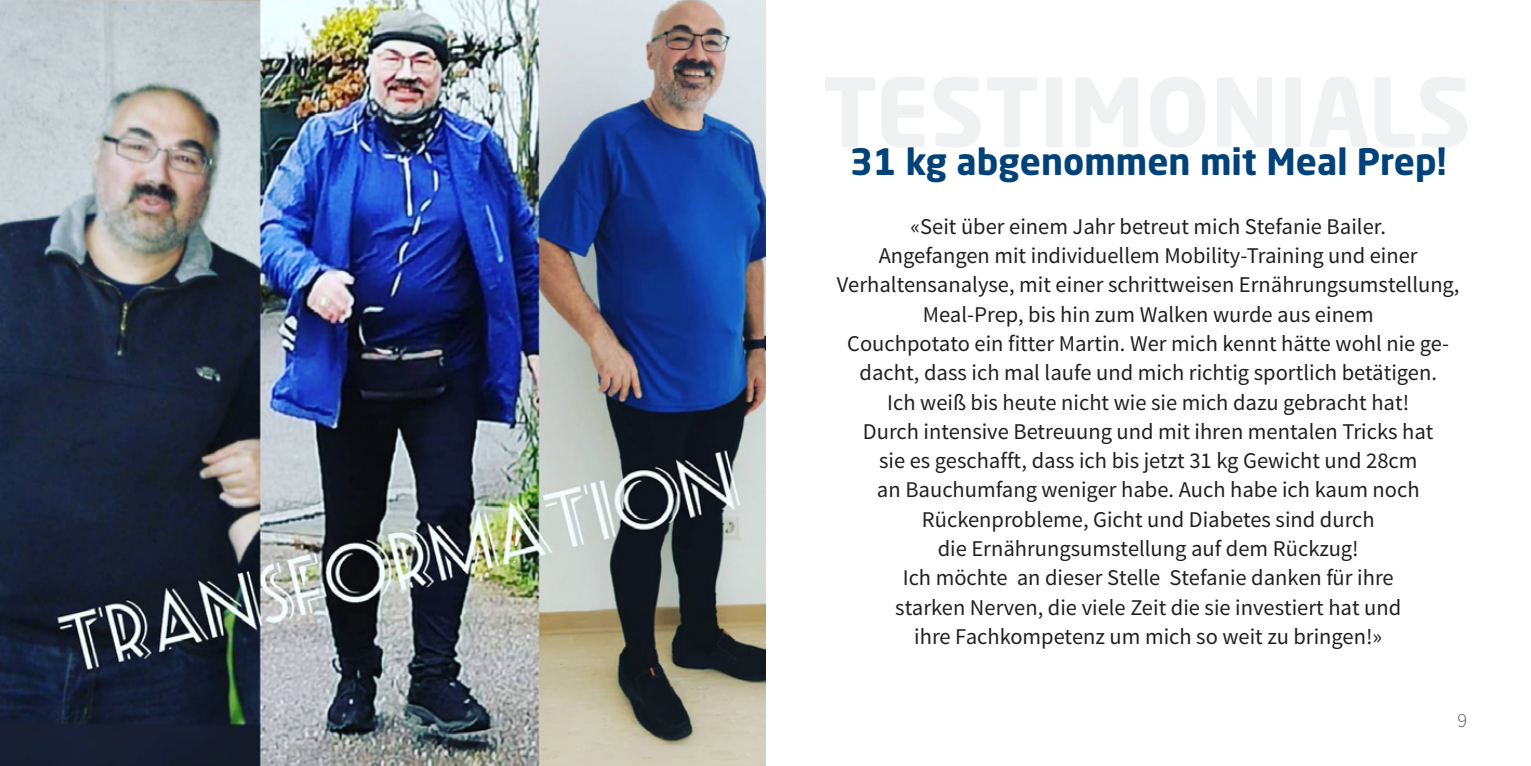
<style>
.page{position:relative;width:1531px;height:766px;background:#fff}
.page>*{position:absolute;margin:0;border:0;box-sizing:border-box;transform-origin:0 0}
.t1{font:700 36px "Neo Sans Std";color:#004279}
.t2{font:22.5px/29.2px "Source Sans Pro";color:#231f20;text-align:center}
.t3{font:300 20.25px "Source Sans Pro";color:#57585a}
</style>
<div class="page">
<img style="left:0;top:0;width:765px;height:765px">
<svg style="left:825px;top:77px;width:642px;height:71px"></svg>
<h1 class="t1" style="left:850px;top:139px;width:598px">31 kg abgenommen mit Meal Prep!</h1>
<p class="t2" style="left:837px;top:212px;width:624px">«Seit über einem Jahr betreut mich Stefanie Bailer.<br>Angefangen mit individuellem Mobility-Training und einer Verhaltensanalyse, mit einer schrittweisen Ernährungsumstellung, Meal-Prep, bis hin zum Walken wurde aus einem<br>Couchpotato ein fitter Martin. Wer mich kennt hätte wohl nie ge&shy;dacht, dass ich mal laufe und mich richtig sportlich betätigen.<br>Ich weiß bis heute nicht wie sie mich dazu gebracht hat!<br>Durch intensive Betreuung und mit ihren mentalen Tricks hat<br>sie es geschafft, dass ich bis jetzt 31 kg Gewicht und 28cm<br>an Bauchumfang weniger habe. Auch habe ich kaum noch Rückenprobleme, Gicht und Diabetes sind durch<br>die Ernährungsumstellung auf dem Rückzug!<br>Ich möchte an dieser Stelle Stefanie danken für ihre<br>starken Nerven, die viele Zeit die sie investiert hat und<br>ihre Fachkompetenz um mich so weit zu bringen!»</p>
<p class="t3" style="left:1457px;top:708px;width:11px">9</p>
</div>
